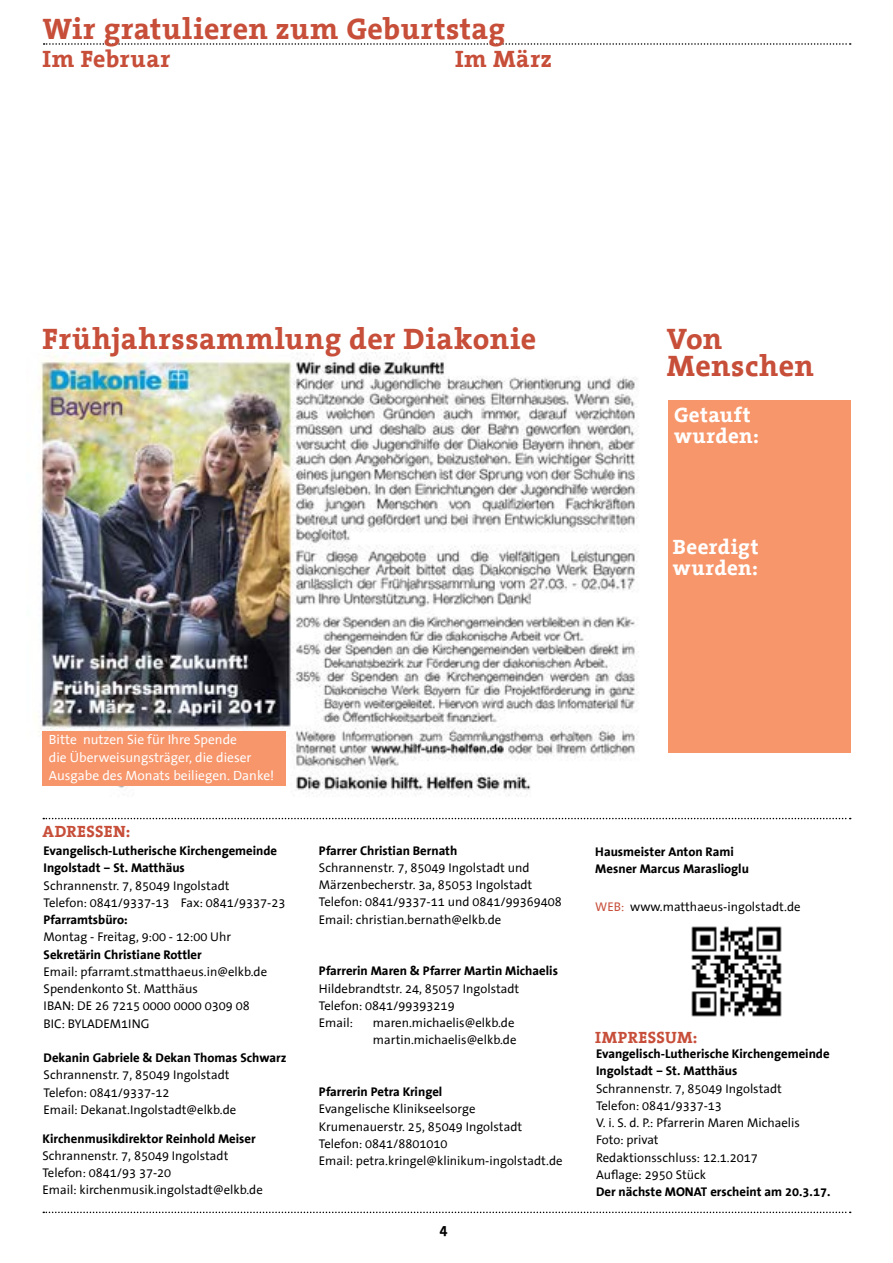
<style>
.page{position:relative;width:893px;height:1263px;background:#fff}
.page>*{position:absolute;margin:0;border:0;box-sizing:border-box;transform-origin:0 0}
.t1{font:700 30px/27px "The Serif Office";letter-spacing:.015em;color:#c74e39}
.t2{font:700 24px "The Serif Office";letter-spacing:.025em;color:#c74e39}
.t3{font:700 21px/21px "The Serif Office";letter-spacing:.02em;color:#fff}
.t4{font:700 16.5px "The Serif Office";letter-spacing:.03em;color:#c74e39}
.t5{font:700 15px "The Sans Office";color:#000}
.t6{font:13.5px/18px "The Sans Office";color:#fff}
.t7{font:12.75px/17.2px "The Sans Office";color:#000}
.t8{font:700 12.75px/17.2px "The Sans Office";color:#000}
.s1{color:#c74e39}
</style>
<div class="page">
<div style="left:668px;top:400px;width:182px;height:353px;background:#f7966b"></div>
<img style="left:38px;top:353px;width:601px;height:444px">
<svg style="left:43px;top:1211px;width:808px;height:2px"></svg>
<svg style="left:43px;top:818px;width:808px;height:1px"></svg>
<svg style="left:44px;top:43px;width:807px;height:2px"></svg>
<img style="left:691px;top:926px;width:91px;height:91px">
<div style="left:43px;top:731px;width:243px;height:55px;background:#f7966b"></div>
<h1 class="t1" style="left:43px;top:16px;width:464px">Wir gratulieren zum Geburtstag</h1>
<h2 class="t2" style="left:43px;top:45px;width:129px">Im Februar</h2>
<h2 class="t2" style="left:455px;top:45px;width:98px">Im März</h2>
<h1 class="t1" style="left:43px;top:326px;width:495px">Frühjahrssammlung der Diakonie</h1>
<h1 class="t1" style="left:667px;top:326px;width:149px">Von<br>Menschen</h1>
<h3 class="t3" style="left:674px;top:405px;width:87px">Getauft wurden:</h3>
<h3 class="t3" style="left:673px;top:537px;width:87px">Beerdigt wurden:</h3>
<p class="t6" style="left:49px;top:731px;width:227px">Bitte nutzen Sie für Ihre Spende<br>die Überweisungsträger, die dieser<br>Ausgabe des Monats beiliegen. Danke!</p>
<p class="t4" style="left:43px;top:822px;width:23px">Adresse</p>
<p class="t4" style="left:113px;top:822px;width:19px">n:</p>
<p class="t8" style="left:44px;top:843px;width:235px">Evangelisch-Lutherische Kirchengemeinde<br>Ingolstadt – St. Matthäus</p>
<p class="t7" style="left:44px;top:877px;width:243px">Schrannenstr. 7, 85049 Ingolstadt<br>Telefon: 0841/9337-13 Fax: 0841/9337-23</p>
<p class="t8" style="left:44px;top:912px;width:86px">Pfarramtsbüro:</p>
<p class="t7" style="left:44px;top:929px;width:189px">Montag - Freitag, 9:00 - 12:00 Uhr</p>
<p class="t8" style="left:44px;top:946px;width:160px">Sekretärin Christiane Rottler</p>
<p class="t7" style="left:44px;top:963px;width:225px">Email: pfarramt.stmatthaeus.in@elkb.de<br>Spendenkonto St. Matthäus<br>IBAN: DE 26 7215 0000 0000 0309 08<br>BIC: BYLADEM1ING</p>
<p class="t8" style="left:44px;top:1050px;width:244px">Dekanin Gabriele &amp; Dekan Thomas Schwarz</p>
<p class="t7" style="left:44px;top:1067px;width:194px">Schrannenstr. 7, 85049 Ingolstadt<br>Telefon: 0841/9337-12<br>Email: Dekanat.Ingolstadt@elkb.de</p>
<p class="t8" style="left:43px;top:1130px;width:215px">Kirchenmusikdirektor Reinhold Meiser</p>
<p class="t7" style="left:43px;top:1147px;width:222px">Schrannenstr. 7, 85049 Ingolstadt<br>Telefon: 0841/93 37-20<br>Email: kirchenmusik.ingolstadt@elkb.de</p>
<p class="t8" style="left:319px;top:842px;width:140px">Pfarrer Christian Bernath</p>
<p class="t7" style="left:319px;top:859px;width:244px">Schrannenstr. 7, 85049 Ingolstadt und Märzenbecherstr. 3a, 85053 Ingolstadt Telefon: 0841/9337-11 und 0841/99369408<br>Email: christian.bernath@elkb.de</p>
<p class="t8" style="left:319px;top:963px;width:241px">Pfarrerin Maren &amp; Pfarrer Martin Michaelis</p>
<p class="t7" style="left:319px;top:980px;width:202px">Hildebrandtstr. 24, 85057 Ingolstadt<br>Telefon: 0841/99393219<br>Email:</p>
<p class="t7" style="left:373px;top:1015px;width:145px">maren.michaelis@elkb.de martin.michaelis@elkb.de</p>
<p class="t8" style="left:319px;top:1083px;width:125px">Pfarrerin Petra Kringel</p>
<p class="t7" style="left:319px;top:1101px;width:245px">Evangelische Klinikseelsorge Krumenauerstr. 25, 85049 Ingolstadt Telefon: 0841/8801010<br>Email: petra.kringel@klinikum-ingolstadt.de</p>
<p class="t5" style="left:439px;top:1222px;width:10px">4</p>
<p class="t8" style="left:595px;top:843px;width:155px">Hausmeister Anton Rami<br>Mesner Marcus Maraslioglu</p>
<p class="t7" style="left:595px;top:898px;width:207px"><span class="s1">Web:</span> www.matthaeus-ingolstadt.de</p>
<p class="t4" style="left:595px;top:1028px;width:104px">IMPRESSUM:</p>
<p class="t8" style="left:596px;top:1046px;width:235px">Evangelisch-Lutherische Kirchengemeinde<br>Ingolstadt – St. Matthäus</p>
<p class="t7" style="left:596px;top:1080px;width:205px">Schrannenstr. 7, 85049 Ingolstadt<br>Telefon: 0841/9337-13<br>V. i. S. d. P.: Pfarrerin Maren Michaelis<br>Foto: privat<br>Redaktionsschluss: 12.1.2017<br>Auflage: 2950 Stück</p>
<p class="t8" style="left:596px;top:1184px;width:236px">Der nächste MONAT erscheint am 20.3.17.</p>
</div>
